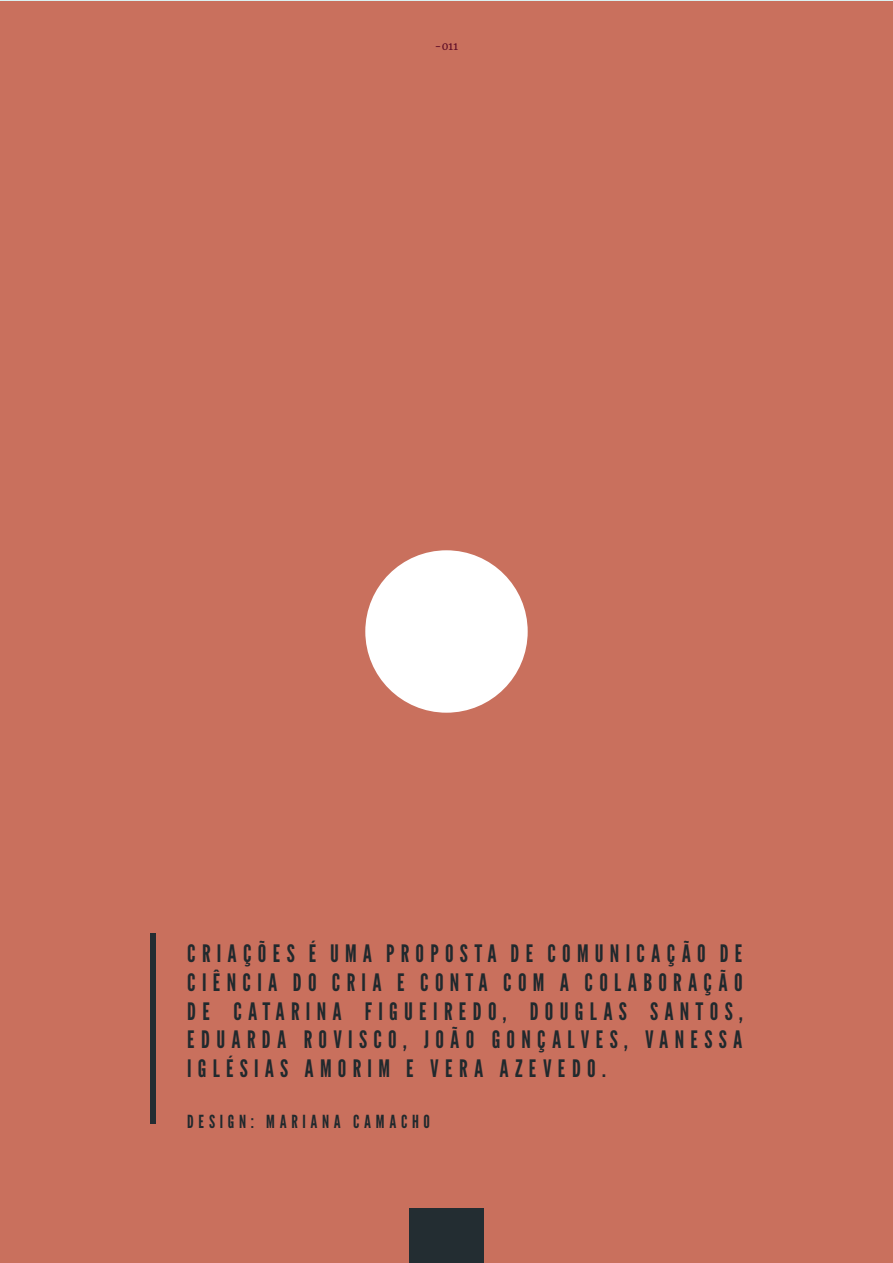
<style>
.page{position:relative;width:893px;height:1263px;background:#fff}
.page>*{position:absolute;margin:0;border:0;box-sizing:border-box;transform-origin:0 0}
.Subtitle{font:24px/28.8px "League Gothic";letter-spacing:.26em;color:#21292d;text-align:justify}
.Subtitle-2{font:18px "League Gothic";letter-spacing:.26em;color:#21292d}
.t1{font:10.5px "Merriweather";color:#5b0925}
</style>
<div class="page">
<div style="left:0;top:2px;width:893px;height:1261px;background:#c9705d"></div>
<div style="left:365px;top:550px;width:163px;height:163px;background:#fff;border-radius:50%"></div>
<div style="left:409px;top:1209px;width:75px;height:54px;background:#232d32"></div>
<div style="left:150px;top:933px;width:6px;height:190px;background:#232d32"></div>
<p class="t1" style="left:435px;top:39px;width:25px">-011</p>
<p class="Subtitle" style="left:187px;top:938px;width:557px">CRIAÇÕES É UMA PROPOSTA DE COMUNICAÇÃO DE CIÊNCIA DO CRIA E CONTA COM A COLABORAÇÃO DE CATARINA FIGUEIREDO, DOUGLAS SANTOS, EDUARDA ROVISCO, JOÃO GONÇALVES, VANESSA IGLÉSIAS AMORIM E VERA AZEVEDO.</p>
<p class="Subtitle-2" style="left:187px;top:1109px;width:244px">DESIGN: MARIANA CAMACHO</p>
</div>
